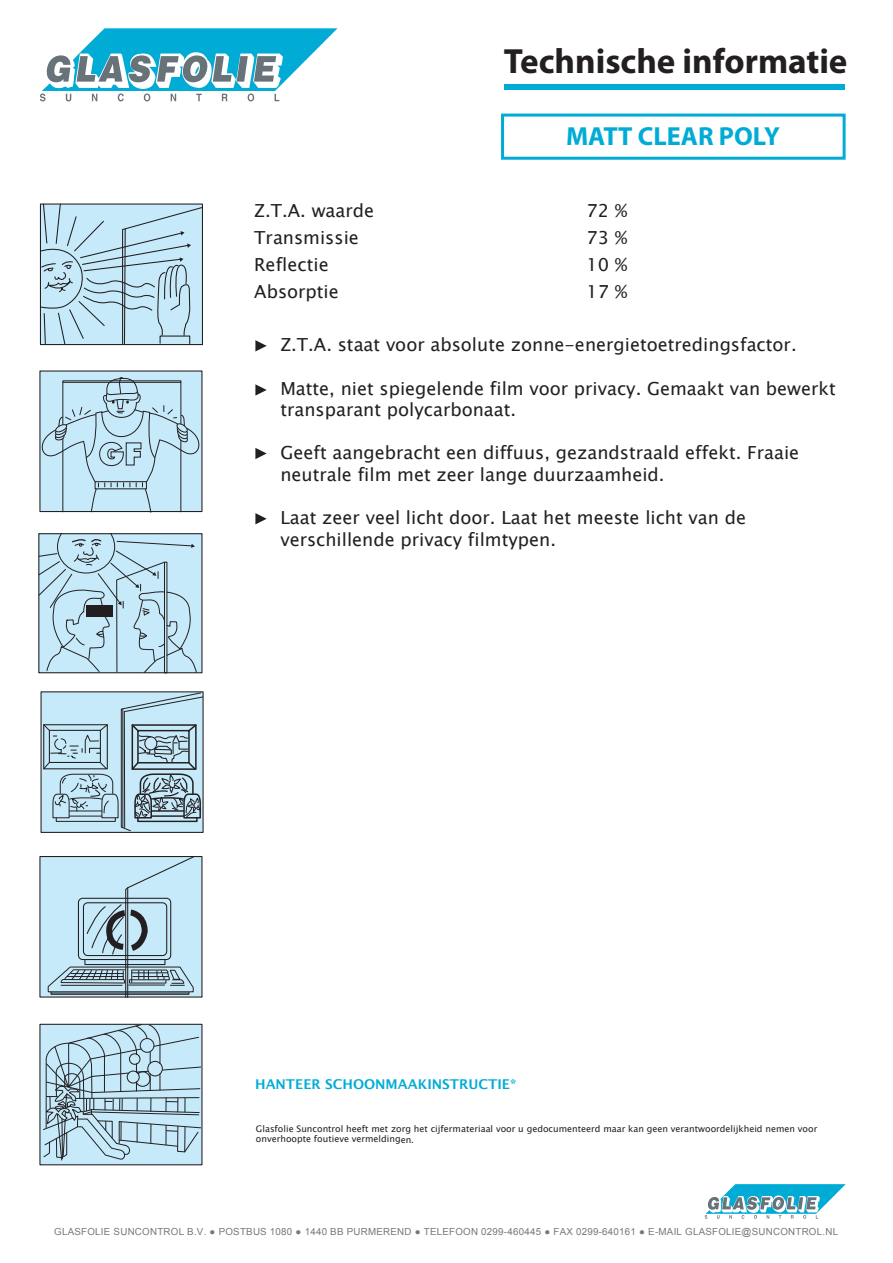
<style>
.page{position:relative;width:893px;height:1263px;background:#fff}
.page>*{position:absolute;margin:0;border:0;box-sizing:border-box;transform-origin:0 0}
.t1{font:700 35.1px "Myriad Pro";color:#231f20}
.t2{font:700 26.25px "Myriad Pro";color:#00acd5}
.t3{font:18px/21.6px "Lucida Sans Unicode";color:#231f20}
.t4{font:600 13.5px "Lucida Sans";color:#00acd5}
.t5{font:9.75px "Arial";letter-spacing:.025em;color:#76787b}
.t6{font:9px/10.5px "Lucida Sans Unicode";color:#231f20}
</style>
<div class="page">
<svg style="left:40px;top:28px;width:297px;height:73px"></svg>
<svg style="left:705px;top:1184px;width:141px;height:35px"></svg>
<div style="left:501px;top:114px;width:345px;height:46px;border:3px solid #00acd5"></div>
<div style="left:504px;top:84px;width:340px;height:6px;background:#00acd5"></div>
<svg style="left:255px;top:340px;width:12px;height:11px"></svg>
<svg style="left:255px;top:384px;width:12px;height:12px"></svg>
<svg style="left:255px;top:448px;width:12px;height:11px"></svg>
<svg style="left:255px;top:513px;width:12px;height:11px"></svg>
<div style="left:39px;top:370px;width:163px;height:142px;background:linear-gradient(to right,#c6eafa,#c6eafa)"></div>
<svg style="left:39px;top:377px;width:164px;height:136px;background:#b5d5e3"></svg>
<div style="left:39px;top:1024px;width:163px;height:141px;background:linear-gradient(to right,#c6eafa,#c6eafa)"></div>
<svg style="left:42px;top:1023px;width:160px;height:139px;background:#b0cfdd"></svg>
<svg style="left:41px;top:691px;width:163px;height:142px"></svg>
<svg style="left:38px;top:534px;width:165px;height:297px;background:#b2ceda"></svg>
<div style="left:39px;top:856px;width:163px;height:141px;background:#c6eafa"></div>
<svg style="left:47px;top:856px;width:148px;height:142px"></svg>
<svg style="left:40px;top:203px;width:163px;height:142px;background:#b4d4e2"></svg>
<h1 class="t1" style="left:504px;top:38px;width:345px">Technische informatie</h1>
<h2 class="t2" style="left:566px;top:119px;width:215px">MATT CLEAR POLY</h2>
<p class="t3" style="left:254px;top:200px;width:121px">Z.T.A. waarde</p>
<p class="t3" style="left:587px;top:200px;width:42px">72 %</p>
<p class="t3" style="left:254px;top:227px;width:106px">Transmissie</p>
<p class="t3" style="left:587px;top:227px;width:42px">73 %</p>
<p class="t3" style="left:254px;top:254px;width:76px">Reflectie</p>
<p class="t3" style="left:587px;top:254px;width:42px">10 %</p>
<p class="t3" style="left:254px;top:281px;width:86px">Absorptie</p>
<p class="t3" style="left:587px;top:281px;width:42px">17 %</p>
<p class="t3" style="left:280px;top:334px;width:518px">Z.T.A. staat voor absolute zonne-energietoetredingsfactor.</p>
<p class="t3" style="left:280px;top:377px;width:557px">Matte, niet spiegelende film voor privacy. Gemaakt van bewerkt transparant polycarbonaat.</p>
<p class="t3" style="left:280px;top:442px;width:520px">Geeft aangebracht een diffuus, gezandstraald effekt. Fraaie neutrale film met zeer lange duurzaamheid.</p>
<p class="t3" style="left:280px;top:507px;width:467px">Laat zeer veel licht door. Laat het meeste licht van de verschillende privacy filmtypen.</p>
<p class="t4" style="left:255px;top:1077px;width:263px">HANTEER SCHOONMAAKINSTRUCTIE*</p>
<p class="t6" style="left:256px;top:1123px;width:563px">Glasfolie Suncontrol heeft met zorg het cijfermateriaal voor u gedocumenteerd maar kan geen verantwoordelijkheid nemen voor onverhoopte foutieve vermeldingen.</p>
<p class="t5" style="left:54px;top:1225px;width:785px">GLASFOLIE SUNCONTROL B.V. ● POSTBUS 1080 ● 1440 BB PURMEREND ● TELEFOON 0299-460445 ● FAX 0299-640161 ● E-MAIL GLASFOLIE@SUNCONTROL.NL</p>
</div>
